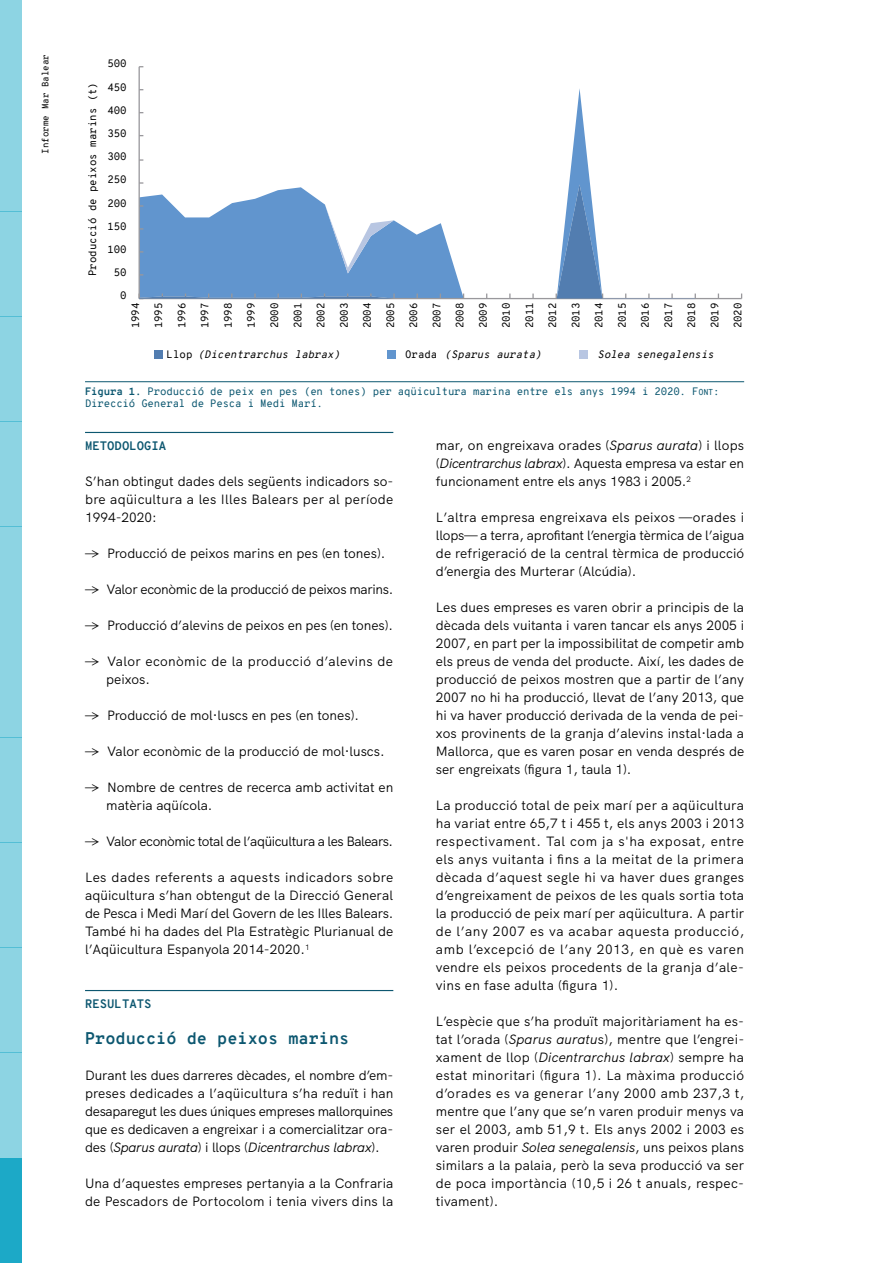
<style>
.page{position:relative;width:893px;height:1263px;background:#fff}
.page>*{position:absolute;margin:0;border:0;box-sizing:border-box;transform-origin:0 0}
.t1{font:700 16.5px "Overpass Mono";color:#0c5770}
.t2{font:13.5px/18px "HK Grotesk";color:#000;text-align:justify}
.t3{font:13.5px "HK Grotesk";letter-spacing:-.03em;color:#000}
.t4{font:13.5px/18px "HK Grotesk";letter-spacing:.025em;color:#000}
.t5{font:13.5px "HK Grotesk";letter-spacing:-.025em;color:#000}
.t6{font:700 12px "Overpass Mono";color:#0d5770}
.t7{font:10.5px "Overpass Mono";color:#000}
.t8{font:10.5px/12px "Overpass Mono";letter-spacing:-.02em;color:#0c5770}
.t9{font:italic 10.5px "Overpass Mono";color:#000}
.t10{font:9px "Overpass Mono";color:#000}
.s1{font-style:normal}
.s2{font-weight:700}
.s3{font-family:"Overpass Mono Regular SC800"}
.s4{font-family:"Overpass Mono Regular SC800";font-size:8.4px}
.s5{font-style:italic}
</style>
<div class="page">
<div style="left:0;top:0;width:21px;height:106px;background:#8dd4e3"></div>
<div style="left:0;top:421px;width:21px;height:106px;background:#8dd4e3"></div>
<div style="left:0;top:842px;width:21px;height:105px;background:#8dd4e3"></div>
<div style="left:0;top:211px;width:21px;height:105px;background:#8dd4e3"></div>
<div style="left:0;top:632px;width:21px;height:105px;background:#8dd4e3"></div>
<div style="left:0;top:1053px;width:21px;height:105px;background:#8dd4e3"></div>
<div style="left:0;top:106px;width:21px;height:105px;background:#8dd4e3"></div>
<div style="left:0;top:527px;width:21px;height:105px;background:#8dd4e3"></div>
<div style="left:0;top:947px;width:21px;height:106px;background:#8dd4e3"></div>
<div style="left:0;top:316px;width:21px;height:106px;background:#8dd4e3"></div>
<div style="left:0;top:737px;width:21px;height:105px;background:#8dd4e3"></div>
<div style="left:0;top:1158px;width:21px;height:105px;background:#1ca9c7"></div>
<hr style="left:85px;top:432px;width:308px;height:1px;background:#0d5770">
<hr style="left:85px;top:990px;width:308px;height:1px;background:#0d5770">
<hr style="left:85px;top:381px;width:659px;height:1px;background:#0c5770">
<hr style="left:139px;top:67px;width:1px;height:232px;background:#99989c">
<hr style="left:139px;top:298px;width:603px;height:1px;background:#99989c">
<div style="left:154px;top:350px;width:8px;height:8px;background:#527db0"></div>
<div style="left:387px;top:350px;width:8px;height:8px;background:#6195ce"></div>
<div style="left:579px;top:350px;width:9px;height:8px;background:#b8c6e2"></div>
<svg style="left:139px;top:88px;width:451px;height:96px"></svg>
<svg style="left:139px;top:184px;width:556px;height:115px"></svg>
<p class="t10" style="left:39px;top:154px;width:101px;rotate:-90deg">Informe Mar Balear</p>
<p class="t7" style="left:85px;top:276px;width:196px;rotate:-90deg">Producció de peixos marins (t)</p>
<p class="t7" style="left:107px;top:56px;width:21px">500</p>
<p class="t7" style="left:107px;top:79px;width:21px">450</p>
<p class="t7" style="left:107px;top:103px;width:21px">400</p>
<p class="t7" style="left:107px;top:126px;width:21px">350</p>
<p class="t7" style="left:107px;top:149px;width:21px">300</p>
<p class="t7" style="left:107px;top:172px;width:21px">250</p>
<p class="t7" style="left:107px;top:195px;width:21px">200</p>
<p class="t7" style="left:107px;top:219px;width:21px">150</p>
<p class="t7" style="left:107px;top:242px;width:21px">100</p>
<p class="t7" style="left:114px;top:265px;width:14px">50</p>
<p class="t7" style="left:120px;top:288px;width:8px">0</p>
<p class="t7" style="left:128px;top:328px;width:27px;rotate:-90deg">1994</p>
<p class="t7" style="left:151px;top:328px;width:27px;rotate:-90deg">1995</p>
<p class="t7" style="left:174px;top:328px;width:27px;rotate:-90deg">1996</p>
<p class="t7" style="left:197px;top:328px;width:27px;rotate:-90deg">1997</p>
<p class="t7" style="left:221px;top:328px;width:27px;rotate:-90deg">1998</p>
<p class="t7" style="left:244px;top:328px;width:27px;rotate:-90deg">1999</p>
<p class="t7" style="left:267px;top:328px;width:27px;rotate:-90deg">2000</p>
<p class="t7" style="left:290px;top:328px;width:27px;rotate:-90deg">2001</p>
<p class="t7" style="left:313px;top:328px;width:27px;rotate:-90deg">2002</p>
<p class="t7" style="left:336px;top:328px;width:27px;rotate:-90deg">2003</p>
<p class="t7" style="left:360px;top:328px;width:27px;rotate:-90deg">2004</p>
<p class="t7" style="left:383px;top:328px;width:27px;rotate:-90deg">2005</p>
<p class="t7" style="left:406px;top:328px;width:27px;rotate:-90deg">2006</p>
<p class="t7" style="left:429px;top:328px;width:27px;rotate:-90deg">2007</p>
<p class="t7" style="left:452px;top:328px;width:27px;rotate:-90deg">2008</p>
<p class="t7" style="left:476px;top:328px;width:27px;rotate:-90deg">2009</p>
<p class="t7" style="left:499px;top:328px;width:27px;rotate:-90deg">2010</p>
<p class="t7" style="left:522px;top:328px;width:27px;rotate:-90deg">2011</p>
<p class="t7" style="left:545px;top:328px;width:27px;rotate:-90deg">2012</p>
<p class="t7" style="left:568px;top:328px;width:27px;rotate:-90deg">2013</p>
<p class="t7" style="left:591px;top:328px;width:27px;rotate:-90deg">2014</p>
<p class="t7" style="left:615px;top:328px;width:27px;rotate:-90deg">2015</p>
<p class="t7" style="left:638px;top:328px;width:27px;rotate:-90deg">2016</p>
<p class="t7" style="left:661px;top:328px;width:27px;rotate:-90deg">2017</p>
<p class="t7" style="left:684px;top:328px;width:27px;rotate:-90deg">2018</p>
<p class="t7" style="left:707px;top:328px;width:27px;rotate:-90deg">2019</p>
<p class="t7" style="left:730px;top:328px;width:27px;rotate:-90deg">2020</p>
<p class="t9" style="left:167px;top:347px;width:178px"><span class="s1">L l o p</span> (Dicentrarchus labrax)</p>
<p class="t9" style="left:405px;top:347px;width:141px"><span class="s1">O r a d a</span> (Sparus aurata)</p>
<p class="t9" style="left:598px;top:347px;width:121px">Solea senegalensis</p>
<p class="t8" style="left:85px;top:385px;width:636px"><span class="s2">Figura 1.</span> Producció de peix en pes (en tones) per aqüicultura marina entre els anys 1994 i 2020. <span class="s3">F</span><span class="s4">ont</span><span class="s3">:<br></span>Direcció General de Pesca i Medi Marí.</p>
<p class="t6" style="left:85px;top:437px;width:83px">METODOLOGIA</p>
<p class="t2" style="left:85px;top:471px;width:310px">S’han obtingut dades dels següents indicadors so&shy;bre aqüicultura a les Illes Balears per al període 1994-2020:</p>
<p class="t2" style="left:85px;top:543px;width:302px">→ Producció de peixos marins en pes (en tones).</p>
<p class="t5" style="left:85px;top:579px;width:310px">→ Valor econòmic de la producció de peixos marins.</p>
<p class="t2" style="left:85px;top:615px;width:310px">→ Producció d’alevins de peixos en pes (en tones).</p>
<p class="t4" style="left:106px;top:651px;width:288px;text-indent:-21px">→ Valor econòmic de la producció d’alevins de peixos.</p>
<p class="t2" style="left:85px;top:705px;width:276px">→ Producció de mol·luscs en pes (en tones).</p>
<p class="t2" style="left:85px;top:741px;width:301px">→ Valor econòmic de la producció de mol·luscs.</p>
<p class="t2" style="left:106px;top:777px;width:289px;text-indent:-21px">→ Nombre de centres de recerca amb activitat en matèria aqüícola.</p>
<p class="t3" style="left:85px;top:831px;width:310px">→ Valor econòmic total de l’aqüicultura a les Balears.</p>
<p class="t2" style="left:85px;top:867px;width:310px">Les dades referents a aquests indicadors sobre aqüicultura s’han obtengut de la Direcció General de Pesca i Medi Marí del Govern de les Illes Balears.<br>També hi ha dades del Pla Estratègic Plurianual de l’Aqüicultura Espanyola 2014-2020.<sup>1</sup></p>
<p class="t6" style="left:85px;top:995px;width:68px">RESULTATS</p>
<p class="t1" style="left:85px;top:1026px;width:266px">Producció de peixos marins</p>
<p class="t2" style="left:85px;top:1065px;width:310px">Durant les dues darreres dècades, el nombre d’em&shy;preses dedicades a l’aqüicultura s’ha reduït i han desaparegut les dues úniques empreses mallorquines que es dedicaven a engreixar i a comercialitzar ora&shy;des (<span class="s5">Sparus aurata</span>) i llops (<span class="s5">Dicentrarchus labrax</span>).</p>
<p class="t2" style="left:85px;top:1173px;width:310px">Una d’aquestes empreses pertanyia a la Confraria de Pescadors de Portocolom i tenia vivers dins la</p>
<p class="t2" style="left:436px;top:435px;width:310px">mar, on engreixava orades (<span class="s5">Sparus aurata</span>) i llops (<span class="s5">Dicentrarchus labrax</span>). Aquesta empresa va estar en funcionament entre els anys 1983 i 2005.<sup>2</sup></p>
<p class="t2" style="left:436px;top:507px;width:310px">L’altra empresa engreixava els peixos —orades i llops— a terra, aprofitant l’energia tèrmica de l’aigua de refrigeració de la central tèrmica de producció d’energia des Murterar (Alcúdia).</p>
<p class="t2" style="left:436px;top:597px;width:310px">Les dues empreses es varen obrir a principis de la dècada dels vuitanta i varen tancar els anys 2005 i 2007, en part per la impossibilitat de competir amb els preus de venda del producte. Així, les dades de producció de peixos mostren que a partir de l’any 2007 no hi ha producció, llevat de l’any 2013, que hi va haver producció derivada de la venda de pei&shy;xos provinents de la granja d’alevins instal·lada a Mallorca, que es varen posar en venda després de ser engreixats (figura 1, taula 1).</p>
<p class="t2" style="left:436px;top:795px;width:310px">La producció total de peix marí per a aqüicultura ha variat entre 65,7 t i 455 t, els anys 2003 i 2013 respectivament. Tal com ja s'ha exposat, entre els anys vuitanta i fins a la meitat de la primera dècada d’aquest segle hi va haver dues granges d’engreixament de peixos de les quals sortia tota la producció de peix marí per aqüicultura. A partir de l’any 2007 es va acabar aquesta producció, amb l’excepció de l’any 2013, en què es varen vendre els peixos procedents de la granja d’ale&shy;vins en fase adulta (figura 1).</p>
<p class="t2" style="left:436px;top:1011px;width:310px">L’espècie que s’ha produït majoritàriament ha es&shy;tat l’orada (<span class="s5">Sparus auratu</span>s), mentre que l’engrei&shy;xament de llop (<span class="s5">Dicentrarchus labrax</span>) sempre ha estat minoritari (figura 1). La màxima producció d’orades es va generar l’any 2000 amb 237,3 t, mentre que l’any que se’n varen produir menys va ser el 2003, amb 51,9 t. Els anys 2002 i 2003 es varen produir <span class="s5">Solea senegalensis</span>, uns peixos plans similars a la palaia, però la seva producció va ser de poca importància (10,5 i 26 t anuals, respec&shy;tivament).</p>
</div>
